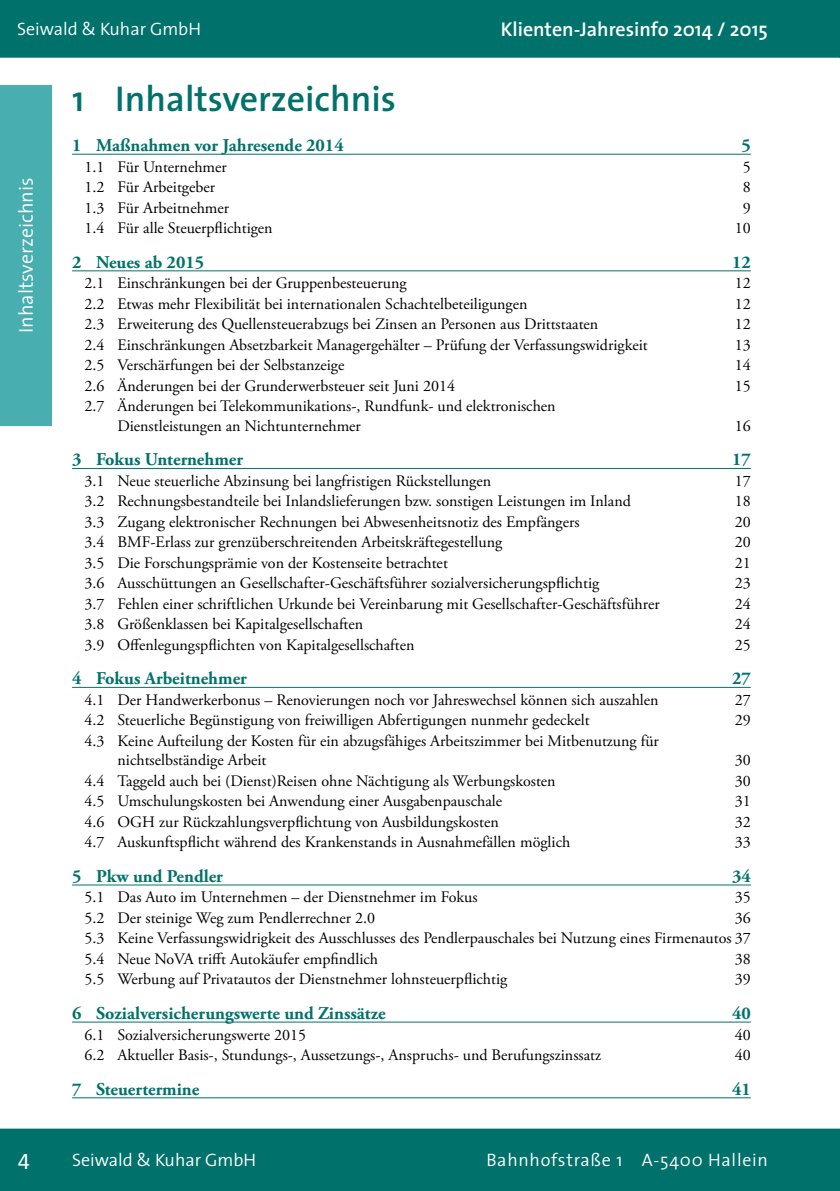
<style>
.page{position:relative;width:840px;height:1191px;background:#fff}
.page>*{position:absolute;margin:0;border:0;box-sizing:border-box;transform-origin:0 0}
.t1{font:600 36px "The Sans";color:#00726b}
.t2{font:24px "Calibri";color:#fff}
.t3{font:600 20px "The Sans";color:#fff}
.t4{font:300 20px "The Sans";color:#fff}
.t5{font:700 18px "Adobe Garamond Pro";color:#00726b}
.t6{font:300 18px "The Sans";color:#fff}
.t7{font:300 18px "The Sans";letter-spacing:.04em;color:#fff}
.t8{font:16px/19.6px "Adobe Garamond Pro";color:#000}
</style>
<div class="page">
<div style="left:0;top:1128px;width:839px;height:63px;background:#00726b"></div>
<div style="left:0;top:0;width:839px;height:57px;background:#00726b"></div>
<hr style="left:839px;top:0;width:1px;height:57px;background:#00726b">
<div style="left:0;top:85px;width:51px;height:340px;background:#49aeb0"></div>
<hr style="left:72px;top:154px;width:678px;height:1px;background:#00726b">
<hr style="left:72px;top:270px;width:678px;height:1px;background:#00726b">
<hr style="left:72px;top:468px;width:678px;height:1px;background:#00726b">
<hr style="left:72px;top:687px;width:678px;height:1px;background:#00726b">
<hr style="left:72px;top:884px;width:678px;height:1px;background:#00726b">
<hr style="left:72px;top:1021px;width:678px;height:1px;background:#00726b">
<hr style="left:72px;top:1097px;width:678px;height:1px;background:#00726b">
<p class="t6" style="left:17px;top:14px;width:185px">Seiwald &amp; Kuhar GmbH</p>
<p class="t3" style="left:500px;top:12px;width:268px">Klienten-Jahresinfo 2014 / 2015</p>
<p class="t4" style="left:9px;top:333px;width:157px;rotate:-90deg">Inhaltsverzeichnis</p>
<h2 class="t2" style="left:18px;top:1144px;width:14px">4</h2>
<h1 class="t1" style="left:72px;top:69px;width:325px">1 Inhaltsverzeichnis</h1>
<p class="t5" style="left:72px;top:135px;width:273px">1 Maßnahmen vor Jahresende 2014</p>
<p class="t5" style="left:741px;top:135px;width:11px">5</p>
<p class="t8" style="left:84px;top:157px;width:144px">1.1 Für Unternehmer</p>
<p class="t8" style="left:742px;top:157px;width:9px">5</p>
<p class="t8" style="left:84px;top:178px;width:132px">1.2 Für Arbeitgeber</p>
<p class="t8" style="left:742px;top:178px;width:9px">8</p>
<p class="t8" style="left:84px;top:198px;width:146px">1.3 Für Arbeitnehmer</p>
<p class="t8" style="left:742px;top:198px;width:9px">9</p>
<p class="t8" style="left:84px;top:219px;width:189px">1.4 Für alle Steuerpflichtigen</p>
<p class="t8" style="left:734px;top:219px;width:17px">10</p>
<p class="t5" style="left:72px;top:252px;width:133px">2 Neues ab 2015</p>
<p class="t5" style="left:731px;top:252px;width:20px">12</p>
<p class="t8" style="left:84px;top:274px;width:323px">2.1 Einschränkungen bei der Gruppenbesteuerung</p>
<p class="t8" style="left:734px;top:274px;width:17px">12</p>
<p class="t8" style="left:84px;top:294px;width:444px">2.2 Etwas mehr Flexibilität bei internationalen Schachtelbeteiligungen</p>
<p class="t8" style="left:734px;top:294px;width:17px">12</p>
<p class="t8" style="left:84px;top:315px;width:515px">2.3 Erweiterung des Quellensteuerabzugs bei Zinsen an Personen aus Drittstaaten</p>
<p class="t8" style="left:734px;top:315px;width:17px">12</p>
<p class="t8" style="left:84px;top:335px;width:564px">2.4 Einschränkungen Absetzbarkeit Managergehälter – Prüfung der Verfassungswidrigkeit</p>
<p class="t8" style="left:734px;top:335px;width:17px">13</p>
<p class="t8" style="left:84px;top:356px;width:261px">2.5 Verschärfungen bei der Selbstanzeige</p>
<p class="t8" style="left:734px;top:356px;width:17px">14</p>
<p class="t8" style="left:84px;top:376px;width:372px">2.6 Änderungen bei der Grunderwerbsteuer seit Juni 2014</p>
<p class="t8" style="left:734px;top:376px;width:17px">15</p>
<p class="t8" style="left:117px;top:397px;width:439px;text-indent:-33px">2.7 Änderungen bei Telekommunikations-, Rundfunk- und elektronischen<br>Dienstleistungen an Nichtunternehmer</p>
<p class="t8" style="left:734px;top:416px;width:17px">16</p>
<p class="t5" style="left:72px;top:449px;width:172px">3 Fokus Unternehmer</p>
<p class="t5" style="left:731px;top:449px;width:20px">17</p>
<p class="t8" style="left:84px;top:471px;width:408px">3.1 Neue steuerliche Abzinsung bei langfristigen Rückstellungen</p>
<p class="t8" style="left:734px;top:471px;width:17px">17</p>
<p class="t8" style="left:84px;top:492px;width:547px">3.2 Rechnungsbestandteile bei Inlandslieferungen bzw. sonstigen Leistungen im Inland</p>
<p class="t8" style="left:734px;top:492px;width:17px">18</p>
<p class="t8" style="left:84px;top:512px;width:496px">3.3 Zugang elektronischer Rechnungen bei Abwesenheitsnotiz des Empfängers</p>
<p class="t8" style="left:734px;top:512px;width:17px">20</p>
<p class="t8" style="left:84px;top:533px;width:419px">3.4 BMF-Erlass zur grenzüberschreitenden Arbeitskräftegestellung</p>
<p class="t8" style="left:734px;top:533px;width:17px">20</p>
<p class="t8" style="left:84px;top:553px;width:364px">3.5 Die Forschungsprämie von der Kostenseite betrachtet</p>
<p class="t8" style="left:734px;top:553px;width:17px">21</p>
<p class="t8" style="left:84px;top:574px;width:516px">3.6 Ausschüttungen an Gesellschafter-Geschäftsführer sozialversicherungspflichtig</p>
<p class="t8" style="left:734px;top:574px;width:17px">23</p>
<p class="t8" style="left:84px;top:594px;width:576px">3.7 Fehlen einer schriftlichen Urkunde bei Vereinbarung mit Gesellschafter-Geschäftsführer</p>
<p class="t8" style="left:734px;top:594px;width:17px">24</p>
<p class="t8" style="left:84px;top:615px;width:280px">3.8 Größenklassen bei Kapitalgesellschaften</p>
<p class="t8" style="left:734px;top:615px;width:17px">24</p>
<p class="t8" style="left:84px;top:635px;width:331px">3.9 Offenlegungspflichten von Kapitalgesellschaften</p>
<p class="t8" style="left:734px;top:635px;width:17px">25</p>
<p class="t5" style="left:72px;top:668px;width:176px">4 Fokus Arbeitnehmer</p>
<p class="t5" style="left:731px;top:668px;width:20px">27</p>
<p class="t8" style="left:84px;top:690px;width:575px">4.1 Der Handwerkerbonus – Renovierungen noch vor Jahreswechsel können sich auszahlen</p>
<p class="t8" style="left:734px;top:690px;width:17px">27</p>
<p class="t8" style="left:84px;top:711px;width:506px">4.2 Steuerliche Begünstigung von freiwilligen Abfertigungen nunmehr gedeckelt</p>
<p class="t8" style="left:734px;top:711px;width:17px">29</p>
<p class="t8" style="left:117px;top:731px;width:542px;text-indent:-33px">4.3 Keine Aufteilung der Kosten für ein abzugsfähiges Arbeitszimmer bei Mitbenutzung für nichtselbständige Arbeit</p>
<p class="t8" style="left:734px;top:751px;width:17px">30</p>
<p class="t8" style="left:84px;top:771px;width:472px">4.4 Taggeld auch bei (Dienst)Reisen ohne Nächtigung als Werbungskosten</p>
<p class="t8" style="left:734px;top:771px;width:17px">30</p>
<p class="t8" style="left:84px;top:792px;width:419px">4.5 Umschulungskosten bei Anwendung einer Ausgabenpauschale</p>
<p class="t8" style="left:734px;top:792px;width:17px">31</p>
<p class="t8" style="left:84px;top:812px;width:415px">4.6 OGH zur Rückzahlungsverpflichtung von Ausbildungskosten</p>
<p class="t8" style="left:734px;top:812px;width:17px">32</p>
<p class="t8" style="left:84px;top:833px;width:487px">4.7 Auskunftspflicht während des Krankenstands in Ausnahmefällen möglich</p>
<p class="t8" style="left:734px;top:833px;width:17px">33</p>
<p class="t5" style="left:72px;top:865px;width:152px">5 Pkw und Pendler</p>
<p class="t5" style="left:731px;top:865px;width:20px">34</p>
<p class="t8" style="left:84px;top:888px;width:394px">5.1 Das Auto im Unternehmen – der Dienstnehmer im Fokus</p>
<p class="t8" style="left:734px;top:888px;width:17px">35</p>
<p class="t8" style="left:84px;top:908px;width:292px">5.2 Der steinige Weg zum Pendlerrechner 2.0</p>
<p class="t8" style="left:84px;top:908px;width:667px;line-height:20.4px;text-align:justify;text-indent:650px">36<br>5.3 Keine Verfassungswidrigkeit des Ausschlusses des Pendlerpauschales bei Nutzung eines Firmenautos 37<br>5.4 Neue NoVA trifft Autokäufer empfindlich</p>
<p class="t8" style="left:734px;top:949px;width:17px">38</p>
<p class="t8" style="left:84px;top:970px;width:424px">5.5 Werbung auf Privatautos der Dienstnehmer lohnsteuerpflichtig</p>
<p class="t8" style="left:734px;top:970px;width:17px">39</p>
<p class="t5" style="left:72px;top:1003px;width:315px">6 Sozialversicherungswerte und Zinssätze</p>
<p class="t5" style="left:731px;top:1003px;width:20px">40</p>
<p class="t8" style="left:84px;top:1025px;width:223px">6.1 Sozialversicherungswerte 2015</p>
<p class="t8" style="left:734px;top:1025px;width:17px">40</p>
<p class="t8" style="left:84px;top:1045px;width:517px">6.2 Aktueller Basis-, Stundungs-, Aussetzungs-, Anspruchs- und Berufungszinssatz</p>
<p class="t8" style="left:734px;top:1045px;width:17px">40</p>
<p class="t5" style="left:72px;top:1078px;width:129px">7 Steuertermine</p>
<p class="t5" style="left:731px;top:1078px;width:20px">41</p>
<p class="t6" style="left:72px;top:1145px;width:185px">Seiwald &amp; Kuhar GmbH</p>
<p class="t7" style="left:486px;top:1145px;width:283px">Bahnhofstraße 1 A-5400 Hallein</p>
</div>
